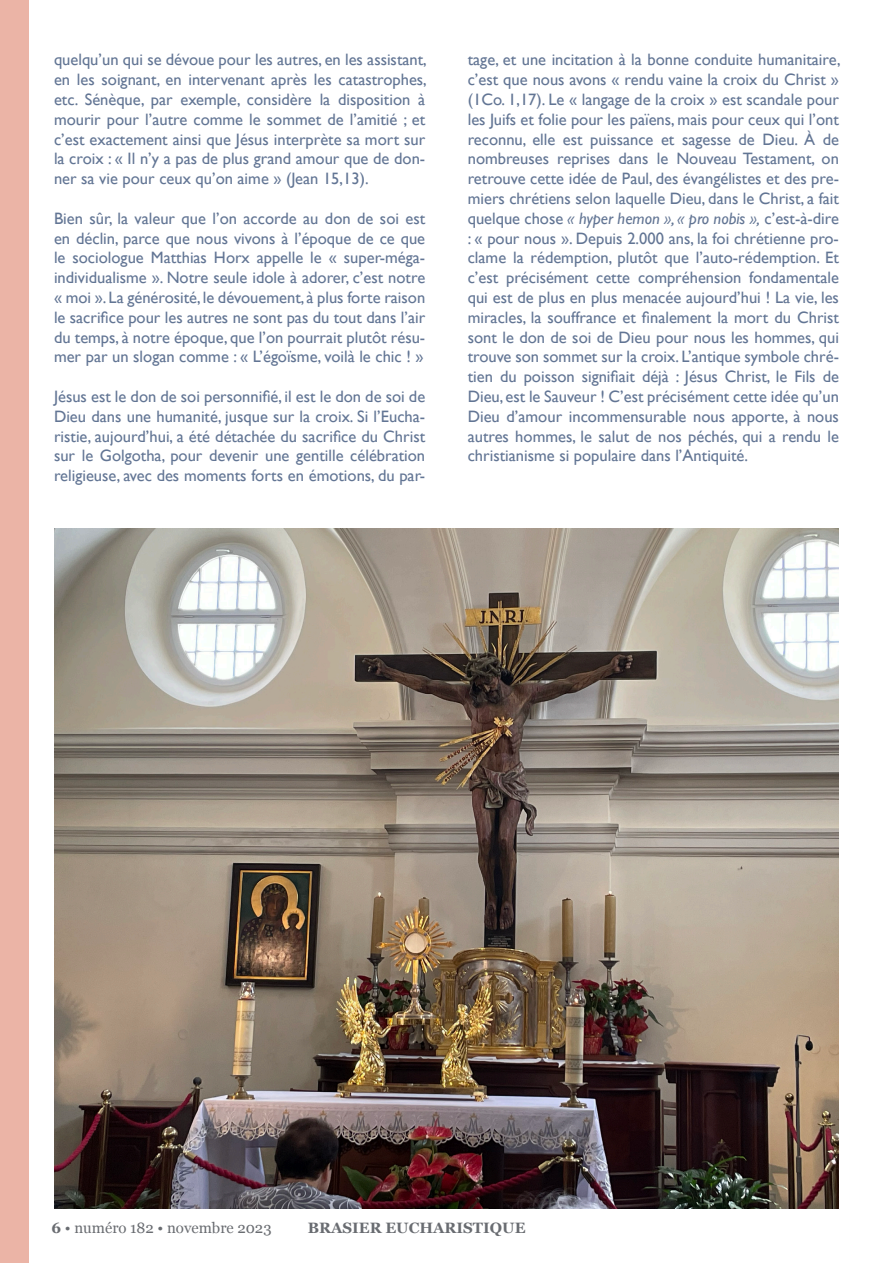
<style>
.page{position:relative;width:893px;height:1263px;background:#fff}
.page>*{position:absolute;margin:0;border:0;box-sizing:border-box;transform-origin:0 0}
.t1{font:16.5px/19.8px "Gill Sans";color:#627594;text-align:justify}
.t2{font:15px "Georgia";color:#696c71}
.t3{font:700 15px "Georgia";color:#696c71}
.s1{font-style:italic}
.s2{font-weight:700}
</style>
<div class="page">
<div style="left:0;top:0;width:29px;height:1263px;background:#ebb4a6"></div>
<img style="left:54px;top:528px;width:785px;height:681px">
<p class="t1" style="left:54px;top:50px;width:374px">quelqu’un qui se dévoue pour les autres, en les assistant, en les soignant, en intervenant après les catastrophes, etc. Sénèque, par exemple, considère la disposition à mourir pour l’autre comme le sommet de l’amitié ; et c’est exactement ainsi que Jésus interprète sa mort sur la croix : « Il n’y a pas de plus grand amour que de don&shy;ner sa vie pour ceux qu’on aime » (Jean 15,13).</p>
<p class="t1" style="left:54px;top:208px;width:373px">Bien sûr, la valeur que l’on accorde au don de soi est en déclin, parce que nous vivons à l’époque de ce que le sociologue Matthias Horx appelle le « super-méga&shy;individualisme ». Notre seule idole à adorer, c’est notre « moi ». La générosité, le dévouement, à plus forte raison le sacrifice pour les autres ne sont pas du tout dans l’air du temps, à notre époque, que l’on pourrait plutôt résu&shy;mer par un slogan comme : « L’égoïsme, voilà le chic ! »</p>
<p class="t1" style="left:54px;top:386px;width:373px">Jésus est le don de soi personnifié, il est le don de soi de Dieu dans une humanité, jusque sur la croix. Si l’Eucha&shy;ristie, aujourd’hui, a été détachée du sacrifice du Christ sur le Golgotha, pour devenir une gentille célébration religieuse, avec des moments forts en émotions, du par-</p>
<p class="t1" style="left:468px;top:50px;width:374px">tage, et une incitation à la bonne conduite humanitaire, c’est que nous avons « rendu vaine la croix du Christ » (1Co. 1,17). Le « langage de la croix » est scandale pour les Juifs et folie pour les païens, mais pour ceux qui l’ont reconnu, elle est puissance et sagesse de Dieu. À de nombreuses reprises dans le Nouveau Testament, on retrouve cette idée de Paul, des évangélistes et des pre&shy;miers chrétiens selon laquelle Dieu, dans le Christ, a fait quelque chose <span class="s1">« hyper hemon », « pro nobis »,</span> c’est-à-dire : « pour nous ». Depuis 2.000 ans, la foi chrétienne pro&shy;clame la rédemption, plutôt que l’auto-rédemption. Et c’est précisément cette compréhension fondamentale qui est de plus en plus menacée aujourd’hui ! La vie, les miracles, la souffrance et finalement la mort du Christ sont le don de soi de Dieu pour nous les hommes, qui trouve son sommet sur la croix. L’antique symbole chré&shy;tien du poisson signifiait déjà : Jésus Christ, le Fils de Dieu, est le Sauveur ! C’est précisément cette idée qu’un Dieu d’amour incommensurable nous apporte, à nous autres hommes, le salut de nos péchés, qui a rendu le christianisme si populaire dans l’Antiquité.</p>
<p class="t2" style="left:52px;top:1216px;width:222px"><span class="s2">6</span> • numéro 182 • novembre 2023</p>
<p class="t3" style="left:308px;top:1216px;width:219px">BRASIER EUCHARISTIQUE</p>
</div>
